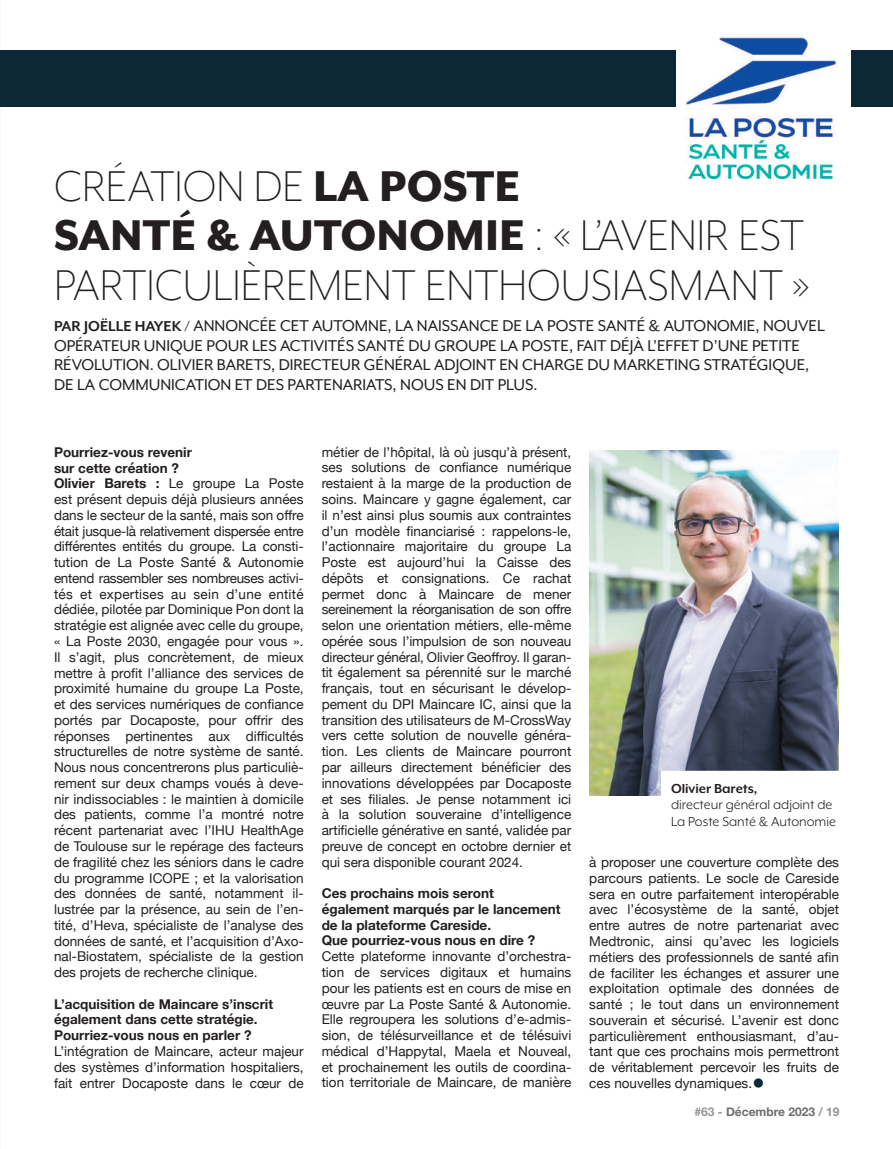
<style>
.page{position:relative;width:893px;height:1149px;background:#fff}
.page>*{position:absolute;margin:0;border:0;box-sizing:border-box;transform-origin:0 0}
.t1{font:300 49.5px/49.5px "Mr Eaves XL Mod OT";color:#231f20}
.t2{font:18px/19.5px "Mr Eaves XL Mod OT";color:#231f20}
.t3{font:15px/16.5px "Mr Eaves XL Mod OT";color:#231f20}
.t4{font:700 15px "Mr Eaves XL Mod OT";color:#231f20}
.t5{font:13.5px/15.8px "Helvetica Neue";color:#231f20;text-align:justify}
.t6{font:700 13.5px/15.8px "Helvetica Neue";color:#231f20}
.t7{font:700 12px "Helvetica Neue";color:#6c6d70}
.s1{font-weight:800}
.s2{font-weight:700;font-size:16.5px}
.s3{font-weight:700}
.s4{font-weight:300;font-size:25.5px;color:#0c2834}
.s5{color:#939598}
</style>
<div class="page">
<img style="left:589px;top:450px;width:250px;height:345px">
<hr style="left:0;top:0;width:1px;height:1148px;background:#f7f7f8">
<div style="left:0;top:50px;width:893px;height:57px;background:#0c2834"></div>
<div style="left:662px;top:771px;width:211px;height:66px;background:#fff"></div>
<div style="left:661px;top:770px;width:213px;height:68px;border:2px solid #fff"></div>
<div style="left:676px;top:35px;width:174px;height:157px;background:#fff"></div>
<img style="left:686px;top:36px;width:151px;height:144px">
<h1 class="t1" style="left:54px;top:161px;width:758px">CRÉATION DE <span class="s1">LA POSTE<br>SANTÉ &amp; AUTONOMIE</span> : « L’AVENIR EST<br>PARTICULIÈREMENT ENTHOUSIASMANT »</h1>
<p class="t2" style="left:54px;top:316px;width:772px"><span class="s2">PAR JOËLLE HAYEK /</span> ANNONCÉE CET AUTOMNE, LA NAISSANCE DE LA POSTE SANTÉ &amp; AUTONOMIE, NOUVEL OPÉRATEUR UNIQUE POUR LES ACTIVITÉS SANTÉ DU GROUPE LA POSTE, FAIT DÉJÀ L’EFFET D’UNE PETITE RÉVOLUTION. OLIVIER BARETS, DIRECTEUR GÉNÉRAL ADJOINT EN CHARGE DU MARKETING STRATÉGIQUE, DE LA COMMUNICATION ET DES PARTENARIATS, NOUS EN DIT PLUS.</p>
<p class="t5" style="left:54px;top:445px;width:251px;text-align:left"><span class="s3">Pourriez-vous revenir<br>sur cette création ?<br>Olivier Barets :</span> Le groupe La Poste est présent depuis déjà plusieurs années dans le secteur de la santé, mais son offre était jusque-là relativement dispersée entre différentes entités du groupe. La consti&shy;tution de La Poste Santé &amp; Autonomie entend rassembler ses nombreuses activi&shy;tés et expertises au sein d’une entité dédiée, pilotée par Dominique Pon dont la stratégie est alignée avec celle du groupe, « La Poste 2030, engagée pour vous ».<br>Il s’agit, plus concrètement, de mieux mettre à profit l’alliance des services de proximité humaine du groupe La Poste, et des services numériques de confiance portés par Docaposte, pour offrir des réponses pertinentes aux difficultés structurelles de notre système de santé.<br>Nous nous concentrerons plus particuliè&shy;rement sur deux champs voués à deve&shy;nir indissociables : le maintien à domicile des patients, comme l’a montré notre récent partenariat avec l’IHU HealthAge de Toulouse sur le repérage des facteurs de fragilité chez les séniors dans le cadre du programme ICOPE ; et la valorisation des données de santé, notamment il&shy;lustrée par la présence, au sein de l’en&shy;tité, d’Heva, spécialiste de l’analyse des données de santé, et l’acquisition d’Axo&shy;nal-Biostatem, spécialiste de la gestion des projets de recherche clinique.</p>
<p class="t6" style="left:54px;top:995px;width:221px">L’acquisition de Maincare s’inscrit également dans cette stratégie.<br>Pourriez-vous nous en parler ?</p>
<p class="t5" style="left:54px;top:1043px;width:251px">L’intégration de Maincare, acteur majeur des systèmes d’information hospitaliers, fait entrer Docaposte dans le cœur de</p>
<p class="t5" style="left:322px;top:444px;width:251px">métier de l’hôpital, là où jusqu’à présent, ses solutions de confiance numérique restaient à la marge de la production de soins. Maincare y gagne également, car il n’est ainsi plus soumis aux contraintes d’un modèle financiarisé : rappelons-le, l’actionnaire majoritaire du groupe La Poste est aujourd’hui la Caisse des dépôts et consignations. Ce rachat permet donc à Maincare de mener sereinement la réorganisation de son offre selon une orientation métiers, elle-même opérée sous l’impulsion de son nouveau directeur général, Olivier Geoffroy. Il garan&shy;tit également sa pérennité sur le marché français, tout en sécurisant le dévelop&shy;pement du DPI Maincare IC, ainsi que la transition des utilisateurs de M-CrossWay vers cette solution de nouvelle généra&shy;tion. Les clients de Maincare pourront par ailleurs directement bénéficier des innovations développées par Docaposte et ses filiales. Je pense notamment ici à la solution souveraine d’intelligence artificielle générative en santé, validée par preuve de concept en octobre dernier et qui sera disponible courant 2024.</p>
<p class="t6" style="left:322px;top:885px;width:240px">Ces prochains mois seront également marqués par le lancement de la plateforme Careside.<br>Que pourriez-vous nous en dire ?</p>
<p class="t5" style="left:322px;top:949px;width:251px">Cette plateforme innovante d’orchestra&shy;tion de services digitaux et humains pour les patients est en cours de mise en œuvre par La Poste Santé &amp; Autonomie.<br>Elle regroupera les solutions d’e-admis&shy;sion, de télésurveillance et de télésuivi médical d’Happytal, Maela et Nouveal, et prochainement les outils de coordina&shy;tion territoriale de Maincare, de manière</p>
<p class="t4" style="left:671px;top:780px;width:88px">Olivier Barets,</p>
<p class="t3" style="left:671px;top:796px;width:167px">directeur général adjoint de<br>La Poste Santé &amp; Autonomie</p>
<p class="t5" style="left:589px;top:855px;width:251px">à proposer une couverture complète des parcours patients. Le socle de Careside sera en outre parfaitement interopérable avec l’écosystème de la santé, objet entre autres de notre partenariat avec Medtronic, ainsi qu’avec les logiciels métiers des professionnels de santé afin de faciliter les échanges et assurer une exploitation optimale des données de santé ; le tout dans un environnement souverain et sécurisé. L’avenir est donc particulièrement enthousiasmant, d’au&shy;tant que ces prochains mois permettront de véritablement percevoir les fruits de ces nouvelles dynamiques.<span class="s4">•</span></p>
<p class="t7" style="left:694px;top:1101px;width:147px"><span class="s5">#63 -</span> Décembre 2023 <span class="s5">/ 19</span></p>
</div>
